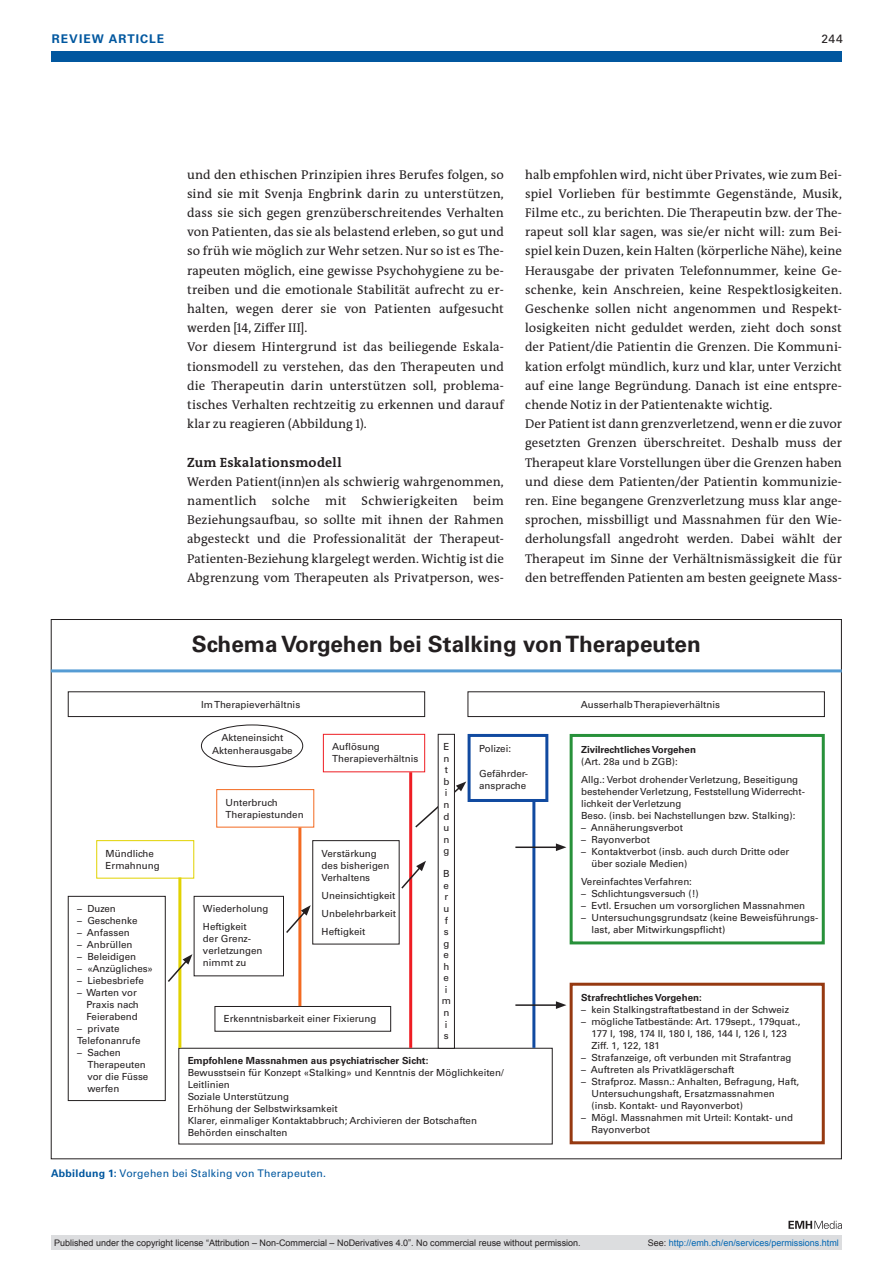
<style>
.page{position:relative;width:893px;height:1263px;background:#fff}
.page>*{position:absolute;margin:0;border:0;box-sizing:border-box;transform-origin:0 0}
.t1{font:700 22.5px "Univers LT Std";color:#231f20}
.t2{font:700 13.5px "The Antiqua B W7";letter-spacing:.02em;color:#231f20}
.t3{font:12.75px/19.2px "The Antiqua B W5 Plain";letter-spacing:.005em;color:#231f20}
.t4{font:700 12px "Univers LT Std";letter-spacing:.09em;color:#01579f}
.t5{font:12px "Univers LT Std";color:#231f20}
.t6{font:10.5px "Univers LT Std";letter-spacing:.02em;color:#01579f}
.t7{font:9.75px/12px "Univers LT Std";color:#231f20}
.t8{font:700 9.75px "Univers LT Std";color:#231f20}
.t9{font:9px "Arial";color:#231f20}
.t10{font:9px "Arial";color:#0166b3}
.s1{font-weight:700}
.s2{color:#231f20}
</style>
<div class="page">
<div style="left:51px;top:51px;width:791px;height:11px;background:#01579f"></div>
<svg style="left:788px;top:1221px;width:54px;height:8px"></svg>
<svg style="left:415px;top:781px;width:51px;height:48px"></svg>
<div style="left:570px;top:734px;width:255px;height:210px;border:3px solid #27913a"></div>
<div style="left:570px;top:983px;width:255px;height:161px;border:3px solid #963911"></div>
<div style="left:68px;top:896px;width:98px;height:205px;border:1px solid #231f20"></div>
<hr style="left:51px;top:669px;width:791px;height:3px;background:#559cd4">
<div style="left:68px;top:691px;width:357px;height:26px;border:1px solid #231f20"></div>
<div style="left:468px;top:691px;width:357px;height:26px;border:1px solid #231f20"></div>
<div style="left:468px;top:734px;width:80px;height:68px;border:3px solid #114aa0"></div>
<div style="left:178px;top:1048px;width:375px;height:96px;border:1px solid #231f20"></div>
<div style="left:194px;top:896px;width:90px;height:80px;border:1px solid #231f20"></div>
<div style="left:312px;top:840px;width:88px;height:104px;border:1px solid #231f20"></div>
<div style="left:216px;top:789px;width:98px;height:38px;border:1px solid #f36a21"></div>
<div style="left:323px;top:734px;width:102px;height:38px;border:1px solid #ee1d23"></div>
<div style="left:215px;top:1006px;width:176px;height:25px;border:1px solid #231f20"></div>
<div style="left:438px;top:734px;width:16px;height:314px;background:#fff"></div>
<div style="left:438px;top:734px;width:17px;height:315px;border:1px solid #231f20"></div>
<div style="left:96px;top:840px;width:98px;height:38px;border:1px solid #e1d201"></div>
<div style="left:201px;top:725px;width:102px;height:42px;border:1px solid #231f20;border-radius:50%"></div>
<hr style="left:409px;top:772px;width:3px;height:276px;background:#ee1d23">
<hr style="left:178px;top:877px;width:3px;height:171px;background:#e1d201">
<hr style="left:532px;top:802px;width:3px;height:246px;background:#114aa0">
<hr style="left:298px;top:827px;width:3px;height:179px;background:#f36a21">
<svg style="left:168px;top:954px;width:24px;height:29px"></svg>
<svg style="left:286px;top:905px;width:25px;height:30px"></svg>
<svg style="left:401px;top:861px;width:25px;height:29px"></svg>
<hr style="left:515px;top:846px;width:43px;height:2px;background:#231f20">
<svg style="left:556px;top:843px;width:10px;height:8px"></svg>
<hr style="left:515px;top:1004px;width:43px;height:2px;background:#231f20">
<svg style="left:556px;top:1001px;width:10px;height:8px"></svg>
<div style="left:51px;top:1235px;width:791px;height:15px;background:#dcdddf"></div>
<p class="t4" style="left:52px;top:31px;width:114px">REVIEW ARTICLE</p>
<p class="t5" style="left:821px;top:31px;width:23px">244</p>
<p class="t3" style="left:187px;top:165px;width:318px">und den ethischen Prinzipien ihres Berufes folgen, so sind sie mit Svenja Engbrink darin zu unterstützen, dass sie sich gegen grenzüberschreitendes Verhalten von Patienten, das sie als belastend erleben, so gut und so früh wie möglich zur Wehr setzen. Nur so ist es The&shy;rapeuten möglich, eine gewisse Psychohygiene zu be&shy;treiben und die emotionale Stabilität aufrecht zu er&shy;halten, wegen derer sie von Patienten aufgesucht werden [14, Ziffer III].<br>Vor diesem Hintergrund ist das beiliegende Eskala&shy;tionsmodell zu verstehen, das den Therapeuten und die Therapeutin darin unterstützen soll, problema&shy;tisches Verhalten rechtzeitig zu erkennen und darauf klar zu reagieren (Abbildung 1).</p>
<p class="t2" style="left:187px;top:453px;width:156px">Zum Eskalationsmodell</p>
<p class="t3" style="left:187px;top:472px;width:318px;text-align:justify">Werden Patient(inn)en als schwierig wahrgenommen, namentlich solche mit Schwierigkeiten beim Beziehungsaufbau, so sollte mit ihnen der Rahmen abgesteckt und die Professionalität der Therapeut-Patienten-Beziehung klargelegt werden. Wichtig ist die Abgrenzung vom Therapeuten als Privatperson, wes-</p>
<p class="t3" style="left:525px;top:165px;width:318px">halb empfohlen wird, nicht über Privates, wie zum Bei&shy;spiel Vorlieben für bestimmte Gegenstände, Musik, Filme etc., zu berichten. Die Therapeutin bzw. der The&shy;rapeut soll klar sagen, was sie/er nicht will: zum Bei&shy;spiel kein Duzen, kein Halten (körperliche Nähe), keine Herausgabe der privaten Telefonnummer, keine Ge&shy;schenke, kein Anschreien, keine Respektlosigkeiten.<br>Geschenke sollen nicht angenommen und Respekt&shy;losigkeiten nicht geduldet werden, zieht doch sonst der Patient/die Patientin die Grenzen. Die Kommuni&shy;kation erfolgt mündlich, kurz und klar, unter Verzicht auf eine lange Begründung. Danach ist eine entspre&shy;chende Notiz in der Patientenakte wichtig.<br>Der Patient ist dann grenzverletzend, wenn er die zuvor gesetzten Grenzen überschreitet. Deshalb muss der Therapeut klare Vorstellungen über die Grenzen haben und diese dem Patienten/der Patientin kommunizie&shy;ren. Eine begangene Grenzverletzung muss klar ange&shy;sprochen, missbilligt und Massnahmen für den Wie&shy;derholungsfall angedroht werden. Dabei wählt der Therapeut im Sinne der Verhältnismässigkeit die für den betreffenden Patienten am besten geeignete Mass-</p>
<p class="t7" style="left:106px;top:847px;width:56px">Mündliche<br>Ermahnung</p>
<p class="t7" style="left:77px;top:903px;width:40px">– Duzen</p>
<p class="t7" style="left:77px;top:915px;width:62px">– Geschenke</p>
<p class="t7" style="left:77px;top:927px;width:54px">– Anfassen</p>
<p class="t7" style="left:77px;top:939px;width:57px">– Anbrüllen</p>
<p class="t7" style="left:77px;top:951px;width:61px">– Beleidigen</p>
<p class="t7" style="left:77px;top:963px;width:77px">– «Anzügliches»</p>
<p class="t7" style="left:77px;top:975px;width:68px">– Liebesbriefe</p>
<p class="t7" style="left:86px;top:987px;width:54px;text-indent:-9px">– Warten vor<br>Praxis nach<br>Feierabend</p>
<p class="t7" style="left:77px;top:1023px;width:65px">– private<br>Telefonanrufe</p>
<p class="t7" style="left:87px;top:1047px;width:62px;text-indent:-10px">– Sachen<br>Therapeuten vor die Füsse werfen</p>
<h1 class="t1" style="left:192px;top:631px;width:510px">Schema Vorgehen bei Stalking von Therapeuten</h1>
<p class="t7" style="left:201px;top:698px;width:101px">Im Therapieverhältnis</p>
<p class="t7" style="left:581px;top:698px;width:141px">Ausserhalb Therapieverhältnis</p>
<p class="t7" style="left:479px;top:743px;width:34px">Polizei:</p>
<p class="t7" style="left:479px;top:767px;width:50px">Gefährder&shy;ansprache</p>
<p class="t7" style="left:212px;top:730px;width:82px;line-height:13.5px;text-align:center">Akteneinsicht<br>Aktenherausgabe</p>
<p class="t7" style="left:332px;top:741px;width:88px">Auflösung<br>Therapieverhältnis</p>
<p class="t7" style="left:443px;top:741px;width:7px;line-height:11.6px">E n t b i n d u n g</p>
<p class="t7" style="left:442px;top:868px;width:11px;line-height:11.6px;text-align:center">B e r u f s g e h e i m n i s</p>
<p class="t8" style="left:581px;top:743px;width:116px">Zivilrechtliches Vorgehen</p>
<p class="t7" style="left:581px;top:752px;width:219px;line-height:18px">(Art. 28a und b ZGB):<br>Allg.: Verbot drohender Verletzung, Beseitigung</p>
<p class="t7" style="left:581px;top:785px;width:225px">bestehender Verletzung, Feststellung Widerrecht&shy;lichkeit der Verletzung<br>Beso. (insb. bei Nachstellungen bzw. Stalking):</p>
<p class="t7" style="left:581px;top:821px;width:103px">– Annäherungsverbot</p>
<p class="t7" style="left:581px;top:833px;width:70px">– Rayonverbot</p>
<p class="t7" style="left:591px;top:845px;width:199px;text-indent:-10px">– Kontaktverbot (insb. auch durch Dritte oder über soziale Medien)</p>
<p class="t7" style="left:581px;top:875px;width:112px">Vereinfachtes Verfahren:</p>
<p class="t7" style="left:581px;top:887px;width:119px">– Schlichtungsversuch (!)</p>
<p class="t7" style="left:581px;top:899px;width:226px">– Evtl. Ersuchen um vorsorglichen Massnahmen</p>
<p class="t7" style="left:591px;top:911px;width:228px;text-indent:-10px">– Untersuchungsgrundsatz (keine Beweisführungs&shy;last, aber Mitwirkungspflicht)</p>
<p class="t7" style="left:226px;top:796px;width:80px">Unterbruch<br>Therapiestunden</p>
<p class="t7" style="left:322px;top:847px;width:69px">Verstärkung des bisherigen<br>Verhaltens</p>
<p class="t7" style="left:322px;top:886px;width:76px;line-height:18px;text-align:justify">Uneinsichtigkeit Unbelehrbarkeit Heftigkeit</p>
<p class="t7" style="left:203px;top:900px;width:67px;line-height:18px">Wiederholung<br>Heftigkeit</p>
<p class="t7" style="left:203px;top:933px;width:61px">der Grenz&shy;verletzungen nimmt zu</p>
<p class="t8" style="left:581px;top:992px;width:122px">Strafrechtliches Vorgehen:</p>
<p class="t7" style="left:581px;top:1004px;width:209px">– kein Stalkingstraftatbestand in der Schweiz</p>
<p class="t7" style="left:591px;top:1016px;width:211px;text-indent:-10px">– mögliche Tatbestände: Art. 179sept., 179quat.,<br>177 I, 198, 174 II, 180 I, 186, 144 I, 126 I, 123<br>Ziff. 1, 122, 181</p>
<p class="t7" style="left:581px;top:1052px;width:212px">– Strafanzeige, oft verbunden mit Strafantrag</p>
<p class="t7" style="left:581px;top:1064px;width:155px">– Auftreten als Privatklägerschaft</p>
<p class="t7" style="left:591px;top:1076px;width:209px;text-indent:-10px">– Strafproz. Massn.: Anhalten, Befragung, Haft,<br>Untersuchungshaft, Ersatzmassnahmen (insb. Kontakt- und Rayonverbot)</p>
<p class="t7" style="left:591px;top:1112px;width:203px;text-indent:-10px">– Mögl. Massnahmen mit Urteil: Kontakt- und<br>Rayonverbot</p>
<p class="t7" style="left:224px;top:1013px;width:154px">Erkenntnisbarkeit einer Fixierung</p>
<p class="t8" style="left:188px;top:1055px;width:242px">Empfohlene Massnahmen aus psychiatrischer Sicht:</p>
<p class="t7" style="left:188px;top:1067px;width:318px">Bewusstsein für Konzept «Stalking» und Kenntnis der Möglichkeiten/ Leitlinien<br>Soziale Unterstützung<br>Erhöhung der Selbstwirksamkeit<br>Klarer, einmaliger Kontaktabbruch; Archivieren der Botschaften Behörden einschalten</p>
<p class="t6" style="left:51px;top:1167px;width:277px"><span class="s1">Abbildung 1:</span> Vorgehen bei Stalking von Therapeuten.</p>
<p class="t9" style="left:54px;top:1237px;width:528px">Published under the copyright license “Attribution – Non-Commercial – NoDerivatives 4.0”. No commercial reuse without permission.</p>
<p class="t10" style="left:648px;top:1237px;width:193px"><span class="s2">See:</span> http://emh.ch/en/services/permissions.html</p>
</div>
